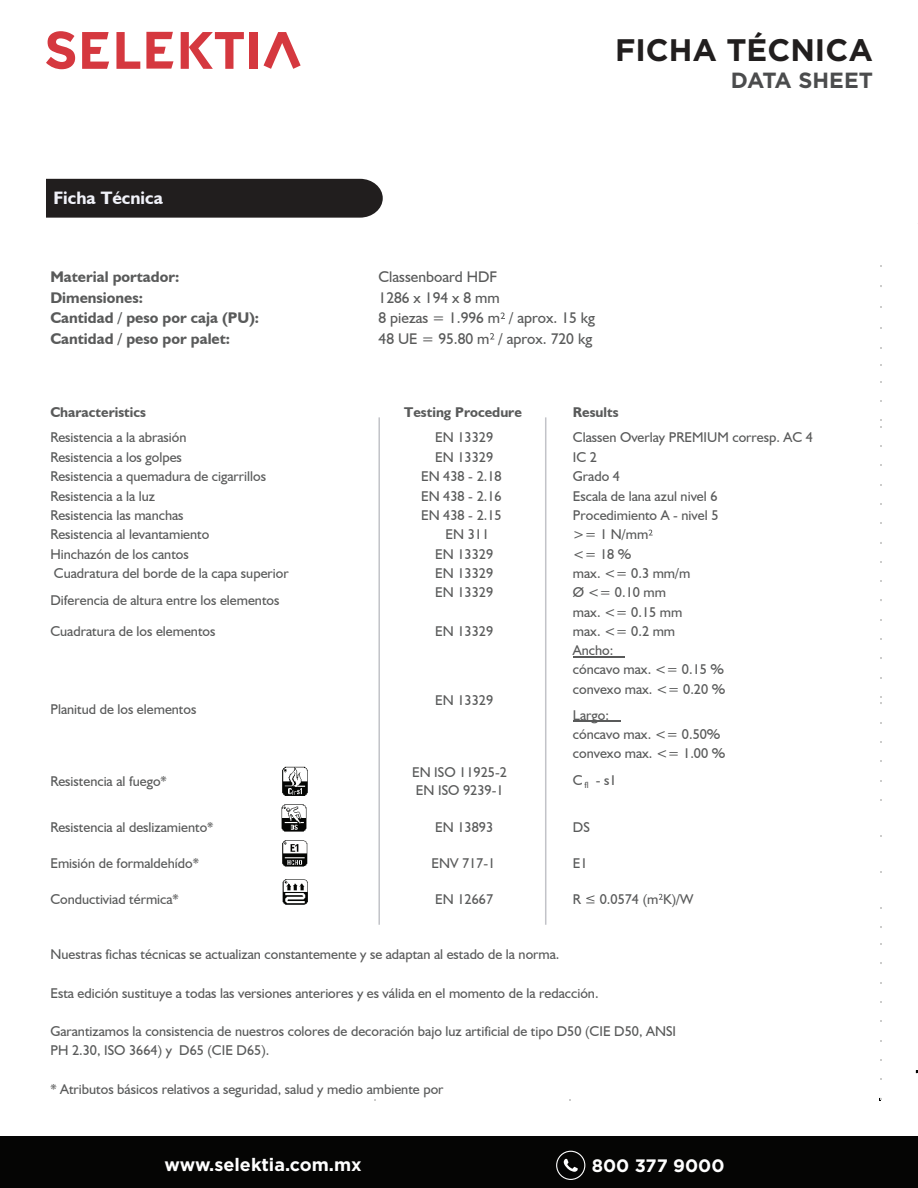
<style>
.page{position:relative;width:918px;height:1188px;background:#fff}
.page>*{position:absolute;margin:0;border:0;box-sizing:border-box;transform-origin:0 0}
.t1{font:700 31.05px "Gotham Pro";color:#211e1e}
.t2{font:700 21.9px "Gotham Pro";color:#4b4c4d}
.t3{font:700 18px "Gotham Pro";color:#fff}
.t4{font:700 18px "Humanist 521 BT";color:#f1f2f9}
.t5{font:700 15.45px/20.5px "Humanist 521 BT";color:#595a5a}
.t6{font:15.45px/20.5px "Humanist 521 BT";color:#595a5a}
.t7{font:14.1px/19.4px "Humanist 521 BT";color:#595a5a}
.t8{font:700 14.1px "Humanist 521 BT";color:#595a5a}
</style>
<div class="page">
<svg style="left:264px;top:32px;width:37px;height:37px"></svg>
<div style="left:250px;top:32px;width:8px;height:37px;background:#d5383f"></div>
<svg style="left:181px;top:32px;width:63px;height:37px"></svg>
<svg style="left:116px;top:32px;width:24px;height:37px"></svg>
<svg style="left:82px;top:32px;width:27px;height:37px"></svg>
<svg style="left:46px;top:31px;width:29px;height:38px"></svg>
<svg style="left:146px;top:32px;width:27px;height:37px"></svg>
<div style="left:0;top:1136px;width:918px;height:52px;background:#050504"></div>
<svg style="left:556px;top:1151px;width:29px;height:29px"></svg>
<div style="left:46px;top:179px;width:337px;height:39px;background:#211e1e"></div>
<svg style="left:649px;top:530px;width:4px;height:5px"></svg>
<hr style="left:573px;top:656px;width:51px;height:2px;background:#595a5a">
<hr style="left:573px;top:721px;width:48px;height:1px;background:#595a5a">
<svg style="left:586px;top:895px;width:8px;height:8px"></svg>
<svg style="left:659px;top:894px;width:4px;height:6px"></svg>
<svg style="left:501px;top:312px;width:4px;height:7px"></svg>
<svg style="left:490px;top:333px;width:4px;height:7px"></svg>
<hr style="left:378px;top:417px;width:2px;height:508px;background:#c2c3c8">
<hr style="left:545px;top:417px;width:1px;height:508px;background:#c2c3c8">
<img style="left:282px;top:840px;width:26px;height:27px">
<img style="left:282px;top:879px;width:26px;height:26px">
<img style="left:282px;top:766px;width:26px;height:30px">
<img style="left:281px;top:804px;width:26px;height:28px">
<h1 class="t1" style="left:615px;top:32px;width:259px">FICHA TÉCNICA</h1>
<p class="t4" style="left:53px;top:187px;width:111px">Ficha Técnica</p>
<p class="t5" style="left:50px;top:266px;width:130px">Material portador:</p>
<p class="t6" style="left:379px;top:266px;width:120px">Classenboard HDF</p>
<p class="t5" style="left:50px;top:287px;width:94px">Dimensiones:</p>
<p class="t6" style="left:379px;top:287px;width:123px">1286 x 194 x 8 mm</p>
<p class="t5" style="left:50px;top:307px;width:210px">Cantidad / peso por caja (PU):<br>Cantidad / peso por palet:</p>
<p class="t6" style="left:379px;top:307px;width:218px">8 piezas = 1.996 m / aprox. 15 kg<br>48 UE = 95.80 m / aprox. 720 kg</p>
<h2 class="t2" style="left:731px;top:68px;width:144px">DATA SHEET</h2>
<p class="t8" style="left:50px;top:404px;width:97px">Characteristics</p>
<p class="t8" style="left:404px;top:404px;width:119px">Testing Procedure</p>
<p class="t8" style="left:573px;top:404px;width:47px">Results</p>
<p class="t7" style="left:50px;top:427px;width:138px">Resistencia a la abrasión</p>
<p class="t7" style="left:435px;top:427px;width:60px">EN 13329</p>
<p class="t7" style="left:573px;top:427px;width:242px">Classen Overlay PREMIUM corresp. AC 4</p>
<p class="t7" style="left:50px;top:447px;width:133px">Resistencia a los golpes</p>
<p class="t7" style="left:435px;top:447px;width:60px">EN 13329</p>
<p class="t7" style="left:573px;top:447px;width:26px">IC 2</p>
<p class="t7" style="left:50px;top:467px;width:217px">Resistencia a quemadura de cigarrillos</p>
<p class="t7" style="left:421px;top:467px;width:82px">EN 438 - 2.18</p>
<p class="t7" style="left:573px;top:467px;width:49px">Grado 4</p>
<p class="t7" style="left:50px;top:486px;width:106px">Resistencia a la luz</p>
<p class="t7" style="left:421px;top:486px;width:82px">EN 438 - 2.16</p>
<p class="t7" style="left:573px;top:486px;width:146px">Escala de lana azul nivel 6</p>
<p class="t7" style="left:50px;top:505px;width:135px">Resistencia las manchas</p>
<p class="t7" style="left:421px;top:505px;width:82px">EN 438 - 2.15</p>
<p class="t7" style="left:573px;top:505px;width:147px">Procedimiento A - nivel 5</p>
<p class="t7" style="left:50px;top:525px;width:161px">Resistencia al levantamiento</p>
<p class="t7" style="left:445px;top:525px;width:45px">EN 311</p>
<p class="t7" style="left:573px;top:525px;width:77px">&gt;= 1 N/mm</p>
<p class="t7" style="left:50px;top:544px;width:140px">Hinchazón de los cantos</p>
<p class="t7" style="left:435px;top:544px;width:60px">EN 13329</p>
<p class="t7" style="left:573px;top:544px;width:60px">&lt;= 18 %</p>
<p class="t7" style="left:54px;top:563px;width:236px">Cuadratura del borde de la capa superior</p>
<p class="t7" style="left:435px;top:563px;width:60px">EN 13329</p>
<p class="t7" style="left:573px;top:563px;width:119px">max. &lt;= 0.3 mm/m</p>
<p class="t7" style="left:435px;top:583px;width:60px">EN 13329</p>
<p class="t7" style="left:573px;top:583px;width:111px">Ø &lt;= 0.10 mm max. &lt;= 0.15 mm</p>
<p class="t7" style="left:50px;top:621px;width:167px">Cuadratura de los elementos</p>
<p class="t7" style="left:435px;top:621px;width:60px">EN 13329</p>
<p class="t7" style="left:573px;top:621px;width:154px">max. &lt;= 0.2 mm<br>Ancho:<br>cóncavo max. &lt;= 0.15 % convexo max. &lt;= 0.20 %</p>
<p class="t7" style="left:573px;top:705px;width:154px">Largo:<br>cóncavo max. &lt;= 0.50% convexo max. &lt;= 1.00 %</p>
<p class="t7" style="left:412px;top:763px;width:96px;line-height:18px">EN ISO 11925-2<br>EN ISO 9239-1</p>
<p class="t7" style="left:50px;top:817px;width:165px">Resistencia al deslizamiento*</p>
<p class="t7" style="left:435px;top:817px;width:60px">EN 13893</p>
<p class="t7" style="left:573px;top:817px;width:19px">DS</p>
<p class="t7" style="left:50px;top:853px;width:150px">Emisión de formaldehído*</p>
<p class="t7" style="left:431px;top:853px;width:66px">ENV 717-1</p>
<p class="t7" style="left:573px;top:853px;width:16px">E1</p>
<p class="t7" style="left:50px;top:889px;width:130px">Conductiviad térmica*</p>
<p class="t7" style="left:435px;top:889px;width:60px">EN 12667</p>
<p class="t7" style="left:573px;top:889px;width:9px">R</p>
<p class="t7" style="left:600px;top:889px;width:95px">0.0574 (m K)/W</p>
<p class="t7" style="left:50px;top:590px;width:231px">Diferencia de altura entre los elementos</p>
<p class="t7" style="left:435px;top:691px;width:60px">EN 13329</p>
<p class="t7" style="left:50px;top:700px;width:148px">Planitud de los elementos</p>
<p class="t7" style="left:50px;top:772px;width:118px">Resistencia al fuego*</p>
<p class="t7" style="left:573px;top:770px;width:45px">C <sub>fl</sub> - s1</p>
<p class="t7" style="left:50px;top:944px;width:511px">Nuestras fichas técnicas se actualizan constantemente y se adaptan al estado de la norma.</p>
<p class="t7" style="left:50px;top:983px;width:550px">Esta edición sustituye a todas las versiones anteriores y es válida en el momento de la redacción.</p>
<p class="t7" style="left:50px;top:1021px;width:627px">Garantizamos la consistencia de nuestros colores de decoración bajo luz artificial de tipo D50 (CIE D50, ANSI<br>PH 2.30, ISO 3664) y D65 (CIE D65).</p>
<p class="t7" style="left:50px;top:1079px;width:395px">* Atributos básicos relativos a seguridad, salud y medio ambiente por</p>
<p class="t3" style="left:164px;top:1155px;width:199px">www.selektia.com.mx</p>
<p class="t3" style="left:592px;top:1155px;width:134px">800 377 9000</p>
</div>
